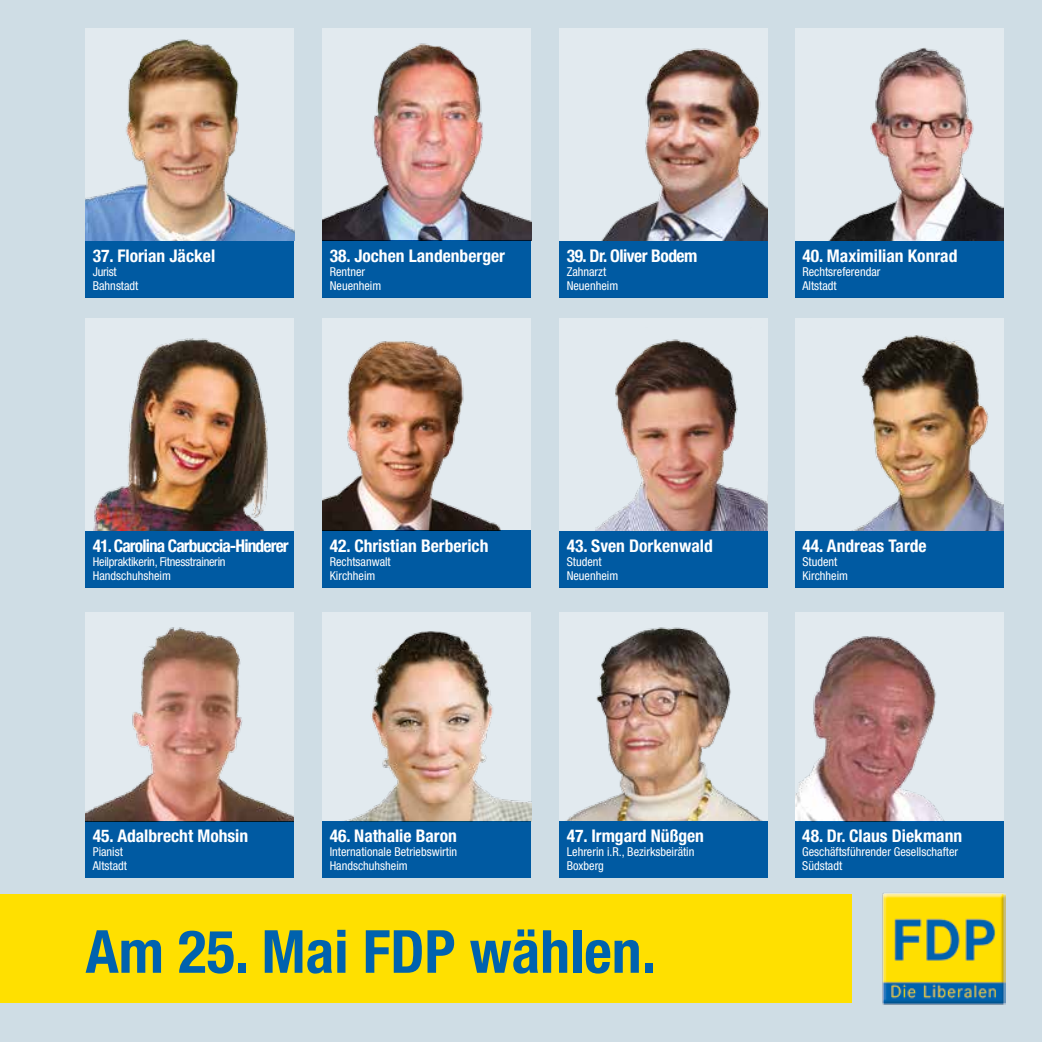
<style>
.page{position:relative;width:1042px;height:1042px;background:#cfdde5}
.page>*{position:absolute;margin:0;border:0;box-sizing:border-box;transform-origin:0 0}
.t1{font:700 condensed 59.5px "Helvetica Neue";color:#0062ae}
.t2{font:700 condensed 17.5px "Helvetica Neue";color:#fff}
.t3{font:700 condensed 17.5px "Helvetica Neue";letter-spacing:-.05em;color:#fff}
.t4{font:700 condensed 17.5px "Helvetica Neue";letter-spacing:-.025em;color:#fff}
.t5{font:condensed 12.25px/14px "Helvetica Neue";color:#fff}
.t6{font:condensed 12.25px/14px "Helvetica Neue";letter-spacing:-.02em;color:#fff}
</style>
<div class="page">
<div style="left:0;top:894px;width:851px;height:109px;background:#ffe000"></div>
<img style="left:882px;top:893px;width:123px;height:112px">
<div style="left:322px;top:612px;width:209px;height:266px;background:#e2eaef"></div>
<div style="left:86px;top:318px;width:208px;height:269px;background:#e2eaef"></div>
<img style="left:93px;top:338px;width:175px;height:193px">
<div style="left:322px;top:318px;width:209px;height:269px;background:#e2eaef"></div>
<img style="left:322px;top:341px;width:186px;height:190px">
<div style="left:559px;top:318px;width:209px;height:269px;background:#e2eaef"></div>
<img style="left:595px;top:339px;width:173px;height:192px">
<div style="left:795px;top:318px;width:209px;height:269px;background:#e2eaef"></div>
<img style="left:851px;top:335px;width:153px;height:196px">
<img style="left:86px;top:612px;width:208px;height:209px">
<div style="left:560px;top:612px;width:208px;height:266px;background:#e2eaef"></div>
<img style="left:344px;top:631px;width:187px;height:190px">
<img style="left:559px;top:617px;width:204px;height:204px">
<div style="left:795px;top:612px;width:208px;height:266px;background:#e2eaef"></div>
<img style="left:795px;top:636px;width:150px;height:185px">
<div style="left:86px;top:531px;width:208px;height:56px;background:#005aa2"></div>
<div style="left:322px;top:531px;width:209px;height:57px;background:#005aa2"></div>
<div style="left:559px;top:531px;width:209px;height:56px;background:#005aa2"></div>
<div style="left:795px;top:531px;width:208px;height:56px;background:#005aa2"></div>
<div style="left:86px;top:821px;width:208px;height:56px;background:#005aa2"></div>
<div style="left:322px;top:821px;width:209px;height:56px;background:#005aa2"></div>
<div style="left:559px;top:821px;width:209px;height:56px;background:#005aa2"></div>
<div style="left:795px;top:821px;width:208px;height:56px;background:#005aa2"></div>
<img style="left:86px;top:32px;width:208px;height:209px">
<img style="left:322px;top:32px;width:209px;height:209px">
<div style="left:559px;top:28px;width:209px;height:269px;background:#e2eaef"></div>
<img style="left:601px;top:48px;width:167px;height:193px">
<div style="left:795px;top:28px;width:209px;height:269px;background:#e2eaef"></div>
<img style="left:828px;top:47px;width:176px;height:194px">
<div style="left:86px;top:241px;width:208px;height:56px;background:#005aa2"></div>
<div style="left:322px;top:241px;width:209px;height:57px;background:#005aa2"></div>
<div style="left:559px;top:241px;width:209px;height:56px;background:#005aa2"></div>
<div style="left:795px;top:241px;width:209px;height:56px;background:#005aa2"></div>
<h2 class="t2" style="left:93px;top:245px;width:124px">37. Florian Jäckel</h2>
<p class="t5" style="left:93px;top:264px;width:47px">Jurist<br>Bahnstadt</p>
<h2 class="t2" style="left:330px;top:245px;width:177px">38. Jochen Landenberger</h2>
<p class="t5" style="left:330px;top:264px;width:53px">Rentner<br>Neuenheim</p>
<h2 class="t4" style="left:567px;top:245px;width:132px">39. Dr. Oliver Bodem</h2>
<p class="t5" style="left:567px;top:264px;width:53px">Zahnarzt<br>Neuenheim</p>
<h2 class="t2" style="left:802px;top:245px;width:156px">40. Maximilian Konrad</h2>
<p class="t5" style="left:802px;top:264px;width:79px">Rechtsreferendar<br>Altstadt</p>
<h2 class="t3" style="left:93px;top:535px;width:197px">41. Carolina Carbuccia-Hinderer</h2>
<p class="t6" style="left:93px;top:554px;width:134px">Heilpraktikerin, Fitnesstrainerin<br>Handschuhsheim</p>
<h2 class="t2" style="left:330px;top:535px;width:160px">42. Christian Berberich</h2>
<p class="t5" style="left:330px;top:554px;width:63px">Rechtsanwalt<br>Kirchheim</p>
<h2 class="t2" style="left:567px;top:535px;width:148px">43. Sven Dorkenwald</h2>
<p class="t5" style="left:567px;top:554px;width:53px">Student<br>Neuenheim</p>
<h2 class="t2" style="left:802px;top:535px;width:126px">44. Andreas Tarde</h2>
<p class="t5" style="left:802px;top:554px;width:47px">Student<br>Kirchheim</p>
<h2 class="t2" style="left:93px;top:825px;width:157px">45. Adalbrecht Mohsin</h2>
<p class="t5" style="left:93px;top:844px;width:36px">Pianist<br>Altstadt</p>
<h2 class="t2" style="left:330px;top:825px;width:129px">46. Nathalie Baron</h2>
<p class="t5" style="left:330px;top:844px;width:129px">Internationale Betriebswirtin<br>Handschuhsheim</p>
<h2 class="t2" style="left:567px;top:825px;width:139px">47. Irmgard Nüßgen</h2>
<p class="t5" style="left:567px;top:844px;width:129px">Lehrerin i.R., Bezirksbeirätin<br>Boxberg</p>
<h1 class="t1" style="left:86px;top:915px;width:572px">Am 25. Mai FDP wählen.</h1>
<h2 class="t2" style="left:802px;top:825px;width:161px">48. Dr. Claus Diekmann</h2>
<p class="t5" style="left:802px;top:844px;width:157px">Geschäftsführender Gesellschafter<br>Südstadt</p>
</div>
